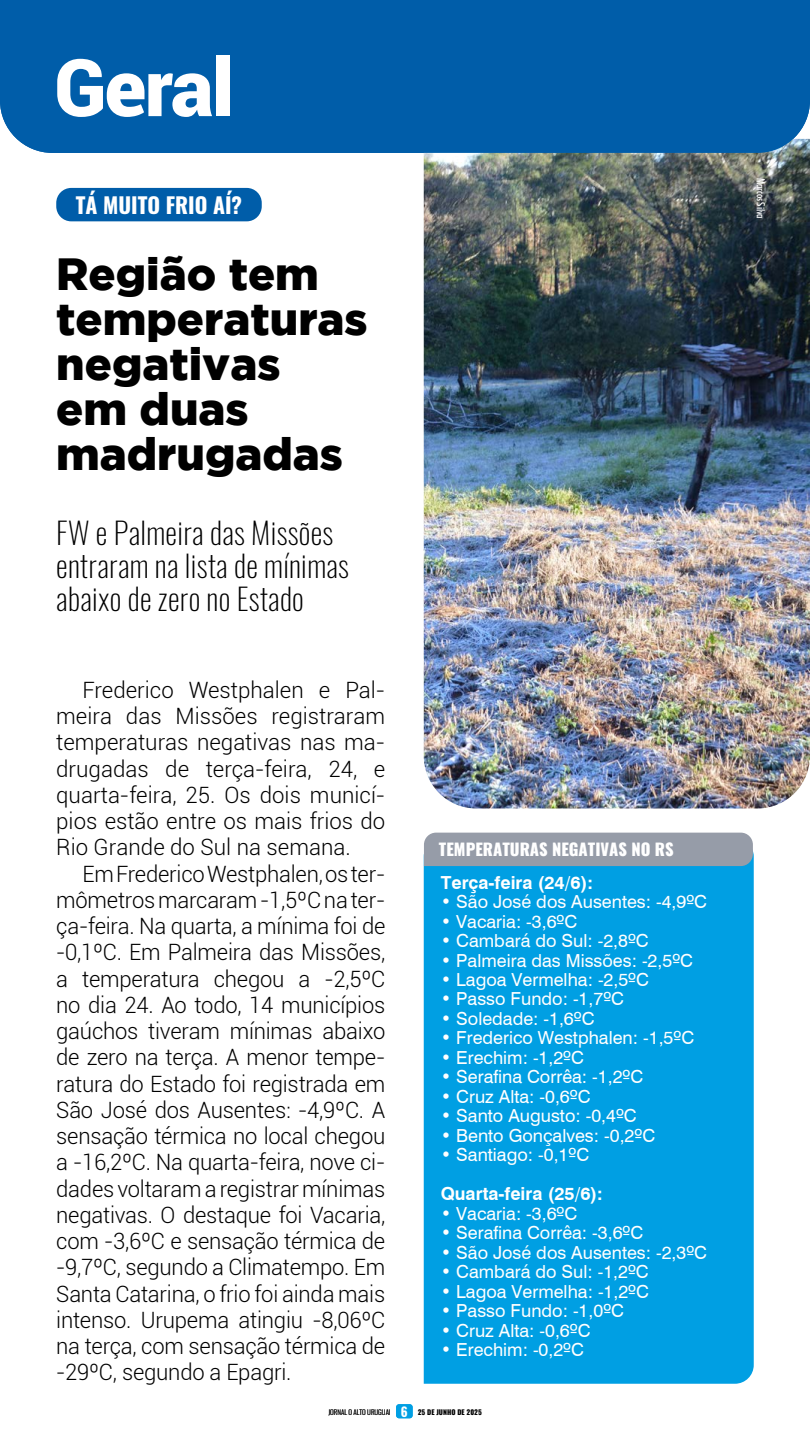
<style>
.page{position:relative;width:810px;height:1440px;background:#fff}
.page>*{position:absolute;margin:0;border:0;box-sizing:border-box;transform-origin:0 0}
.t1{font:900 79.5px "Roboto";letter-spacing:-.02em;color:#fff}
.t2{font:900 45px/45px "Gotham";color:#000}
.t3{font:200 30px/33px "Oswald";letter-spacing:.01em;color:#000}
.t4{font:300 22.5px/26.2px "Roboto";letter-spacing:-.01em;color:#000;text-align:justify}
.t5{font:700 21.75px "Oswald";color:#fff}
.t6{font:18px "Swiss 721 BT";color:#fff}
.t7{font:700 18px "Swiss 721 BT";color:#fff}
.t8{font:800 16.5px "Oswald";color:#fff}
.t9{font:500 condensed 11.25px "Futura BT";letter-spacing:-.02em;color:#fff}
.t10{font:300 6.98px "Oswald";color:#000}
.t11{font:800 6.98px "Oswald";color:#000}
.s1{font-weight:700;font-size:12.9px;color:#fff}
</style>
<div class="page">
<div style="left:396px;top:1404px;width:17px;height:14px;background:#009fe3;border-radius:3px"></div>
<img style="left:424px;top:153px;width:386px;height:655px">
<div style="left:0;top:0;width:810px;height:153px;background:#005da9"></div>
<div style="left:56px;top:188px;width:206px;height:33px;background:#005da9;border-radius:15px"></div>
<div style="left:424px;top:851px;width:330px;height:533px;background:#009fe3"></div>
<div style="left:424px;top:833px;width:329px;height:33px;background:#969ca8"></div>
<h1 class="t1" style="left:54px;top:32px;width:181px">Geral</h1>
<p class="t5" style="left:76px;top:190px;width:168px">TÁ MUITO FRIO AÍ?</p>
<h2 class="t2" style="left:56px;top:251px;width:313px">Região tem temperaturas negativas<br>em duas madrugadas</h2>
<h3 class="t3" style="left:56px;top:516px;width:294px">FW e Palmeira das Missões entraram na lista de mínimas abaixo de zero no Estado</h3>
<p class="t4" style="left:56px;top:676px;width:331px;text-indent:26px">Frederico Westphalen e Pal&shy;meira das Missões registraram temperaturas negativas nas ma&shy;drugadas de terça-feira, 24, e quarta-feira, 25. Os dois municí&shy;pios estão entre os mais frios do Rio Grande do Sul na semana.</p>
<p class="t4" style="left:56px;top:860px;width:331px;text-indent:26px">Em Frederico Westphalen, os ter&shy;mômetros marcaram -1,5ºC na ter&shy;ça-feira. Na quarta, a mínima foi de -0,1ºC. Em Palmeira das Missões, a temperatura chegou a -2,5ºC no dia 24. Ao todo, 14 municípios gaúchos tiveram mínimas abaixo de zero na terça. A menor tempe&shy;ratura do Estado foi registrada em São José dos Ausentes: -4,9ºC. A sensação térmica no local chegou a -16,2ºC. Na quarta-feira, nove ci&shy;dades voltaram a registrar mínimas negativas. O destaque foi Vacaria, com -3,6ºC e sensação térmica de -9,7ºC, segundo a Climatempo. Em Santa Catarina, o frio foi ainda mais intenso. Urupema atingiu -8,06ºC na terça, com sensação térmica de -29ºC, segundo a Epagri.</p>
<p class="t10" style="left:328px;top:1407px;width:81px">JORNAL O ALTO URUGUAI <span class="s1">6</span></p>
<p class="t8" style="left:439px;top:837px;width:236px">TEMPERATURAS NEGATIVAS NO RS</p>
<p class="t7" style="left:441px;top:870px;width:154px">Terça-feira (24/6):</p>
<p class="t6" style="left:441px;top:889px;width:268px">• São José dos Ausentes: -4,9ºC</p>
<p class="t6" style="left:441px;top:909px;width:138px">• Vacaria: -3,6ºC</p>
<p class="t6" style="left:441px;top:928px;width:210px">• Cambará do Sul: -2,8ºC</p>
<p class="t6" style="left:441px;top:948px;width:254px">• Palmeira das Missões: -2,5ºC</p>
<p class="t6" style="left:441px;top:967px;width:210px">• Lagoa Vermelha: -2,5ºC</p>
<p class="t6" style="left:441px;top:987px;width:185px">• Passo Fundo: -1,7ºC</p>
<p class="t6" style="left:441px;top:1006px;width:155px">• Soledade: -1,6ºC</p>
<p class="t6" style="left:441px;top:1026px;width:255px">• Frederico Westphalen: -1,5ºC</p>
<p class="t6" style="left:441px;top:1045px;width:145px">• Erechim: -1,2ºC</p>
<p class="t6" style="left:441px;top:1065px;width:204px">• Serafina Corrêa: -1,2ºC</p>
<p class="t6" style="left:441px;top:1084px;width:151px">• Cruz Alta: -0,6ºC</p>
<p class="t6" style="left:441px;top:1104px;width:198px">• Santo Augusto: -0,4ºC</p>
<p class="t6" style="left:441px;top:1123px;width:216px">• Bento Gonçalves: -0,2ºC</p>
<p class="t6" style="left:441px;top:1143px;width:150px">• Santiago: -0,1ºC</p>
<p class="t7" style="left:441px;top:1182px;width:164px">Quarta-feira (25/6):</p>
<p class="t6" style="left:441px;top:1201px;width:138px">• Vacaria: -3,6ºC</p>
<p class="t6" style="left:441px;top:1221px;width:204px">• Serafina Corrêa: -3,6ºC</p>
<p class="t6" style="left:441px;top:1240px;width:268px">• São José dos Ausentes: -2,3ºC</p>
<p class="t6" style="left:441px;top:1260px;width:210px">• Cambará do Sul: -1,2ºC</p>
<p class="t6" style="left:441px;top:1279px;width:210px">• Lagoa Vermelha: -1,2ºC</p>
<p class="t6" style="left:441px;top:1299px;width:185px">• Passo Fundo: -1,0ºC</p>
<p class="t6" style="left:441px;top:1318px;width:151px">• Cruz Alta: -0,6ºC</p>
<p class="t6" style="left:441px;top:1338px;width:145px">• Erechim: -0,2ºC</p>
<p class="t11" style="left:418px;top:1407px;width:66px">25 DE JUNHO DE 2025</p>
<p class="t9" style="left:768px;top:178px;width:42px;rotate:90deg">Marcos Silva</p>
</div>
